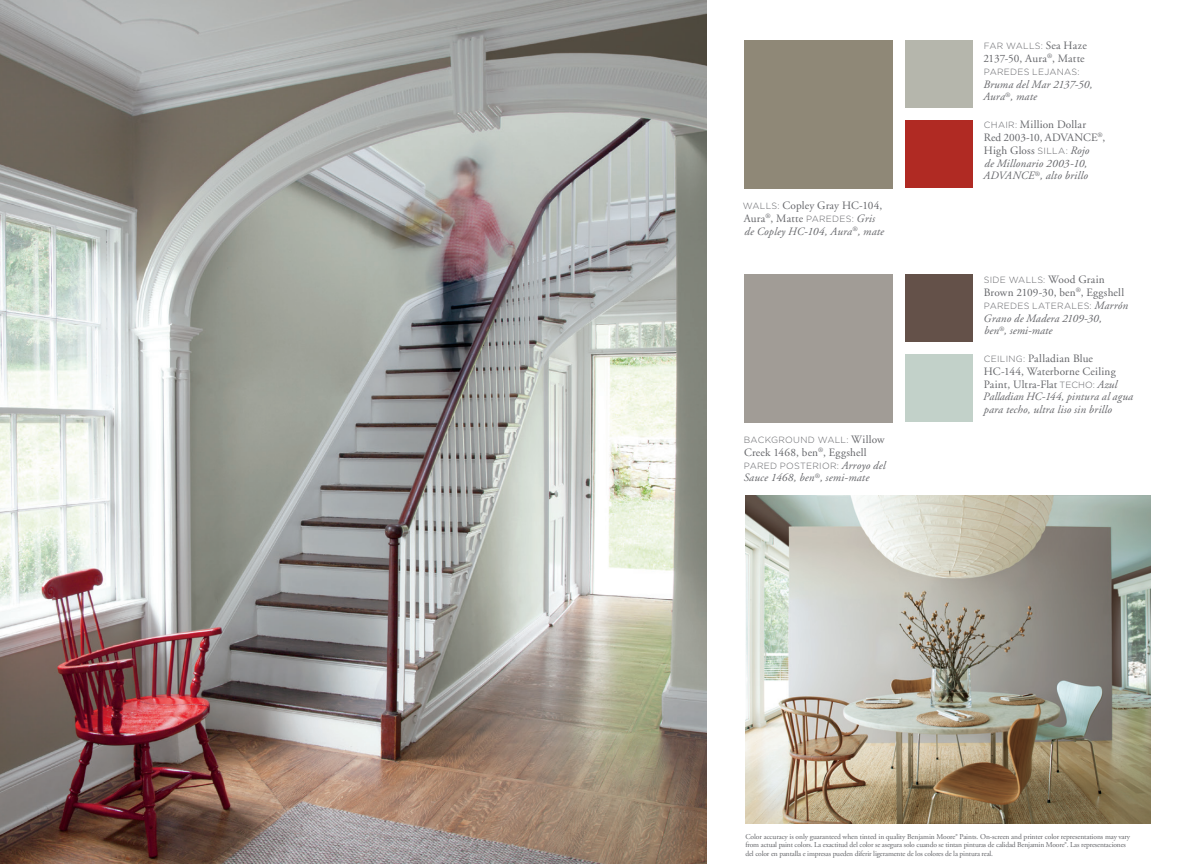
<style>
.page{position:relative;width:1188px;height:864px;background:#fff}
.page>*{position:absolute;margin:0;border:0;box-sizing:border-box;transform-origin:0 0}
.paint_caption_body{font:italic 11.25px/12.8px "Adobe Garamond";letter-spacing:.015em;color:#646569}
.paint_caption_body-2{font:11.25px "Adobe Garamond";letter-spacing:.015em;color:#646569}
.paint_caption_body_i{font:italic 11.25px/12.8px "Adobe Garamond";letter-spacing:.015em;color:#646569}
.paint_caption_body-3{font:300 9px "Gotham";letter-spacing:.03em;color:#646569}
.color_label{font:7.5px/8.2px "Adobe Garamond Pro";letter-spacing:-.02em;color:#646569}
.s1{font-family:"Adobe Garamond";font-weight:400;font-size:11.25px}
.s2{font-family:"Gotham";font-weight:300;font-size:9px}
.s3{font-style:normal}
.s4{font-family:"Gotham";font-weight:300;font-style:normal;font-size:9px}
.s5{font-family:"Adobe Garamond";font-weight:400;font-style:italic;font-size:11.25px}
</style>
<div class="page">
<img style="left:0;top:0;width:707px;height:864px">
<img style="left:746px;top:495px;width:404px;height:329px">
<div style="left:744px;top:40px;width:149px;height:149px;background:#8f8877"></div>
<div style="left:905px;top:40px;width:68px;height:68px;background:#b5b6ac"></div>
<div style="left:905px;top:121px;width:68px;height:67px;background:#b02a23"></div>
<div style="left:744px;top:274px;width:149px;height:149px;background:#a19c96"></div>
<div style="left:905px;top:274px;width:68px;height:68px;background:#645149"></div>
<div style="left:905px;top:355px;width:68px;height:67px;background:#c2d1c9"></div>
<p class="paint_caption_body-3" style="left:984px;top:41px;width:104px">FAR WALLS: <span class="s1">Sea Haze</span></p>
<p class="paint_caption_body-2" style="left:983px;top:53px;width:103px">2137-50, Aura<sup>®</sup>, Matte</p>
<p class="paint_caption_body-3" style="left:984px;top:66px;width:97px">PAREDES LEJANAS:</p>
<p class="paint_caption_body" style="left:983px;top:78px;width:111px">Bruma del Mar 2137-50,<br>Aura<sup>®</sup>, mate</p>
<p class="paint_caption_body-2" style="left:743px;top:200px;width:141px"><span class="s2">WALLS:</span> Copley Gray HC-104,</p>
<p class="paint_caption_body_i" style="left:744px;top:212px;width:142px"><span class="s3">Aura</span><sup>®</sup><span class="s3">, Matte</span> <span class="s4">PAREDES:</span> Gris de Copley HC-104, Aura<sup>®</sup>, mate</p>
<p class="paint_caption_body-3" style="left:744px;top:434px;width:142px">BACKGROUND WALL: <span class="s1">Willow</span></p>
<p class="paint_caption_body-2" style="left:744px;top:446px;width:124px">Creek 1468, ben<sup>®</sup>, Eggshell</p>
<p class="paint_caption_body-3" style="left:744px;top:460px;width:143px">PARED POSTERIOR: <span class="s5">Arroyo del</span></p>
<p class="paint_caption_body" style="left:744px;top:472px;width:127px">Sauce 1468, ben<sup>®</sup>, semi-mate</p>
<p class="paint_caption_body" style="left:983px;top:119px;width:123px"><span class="s4">CHAIR:</span> <span class="s3">Million Dollar<br>Red 2003-10, ADVANCE</span><sup>®</sup><span class="s3">,<br>High Gloss</span> <span class="s4">SILLA:</span> Rojo<br>de Millonario 2003-10,<br>ADVANCE<sup>®</sup>, alto brillo</p>
<p class="paint_caption_body-3" style="left:984px;top:274px;width:123px">SIDE WALLS: <span class="s1">Wood Grain</span></p>
<p class="paint_caption_body-2" style="left:984px;top:286px;width:142px">Brown 2109-30, ben<sup>®</sup>, Eggshell</p>
<p class="paint_caption_body-3" style="left:984px;top:300px;width:146px">PAREDES LATERALES: <span class="s5">Marrón</span></p>
<p class="paint_caption_body" style="left:984px;top:312px;width:120px">Grano de Madera 2109-30, ben<sup>®</sup>, semi-mate</p>
<p class="paint_caption_body" style="left:983px;top:353px;width:151px"><span class="s4">CEILING:</span> <span class="s3">Palladian Blue<br>HC-144, Waterborne Ceiling<br>Paint, Ultra-Flat</span> <span class="s4">TECHO:</span> Azul<br>Palladian HC-144, pintura al agua para techo, ultra liso sin brillo</p>
<p class="color_label" style="left:746px;top:833px;width:386px">Color accuracy is only guaranteed when tinted in quality Benjamin Moore® Paints. On-screen and printer color representations may vary from actual paint colors. La exactitud del color se asegura solo cuando se tintan pinturas de calidad Benjamin Moore®. Las representaciones del color en pantalla e impresas pueden diferir ligeramente de los colores de la pintura real.</p>
</div>
